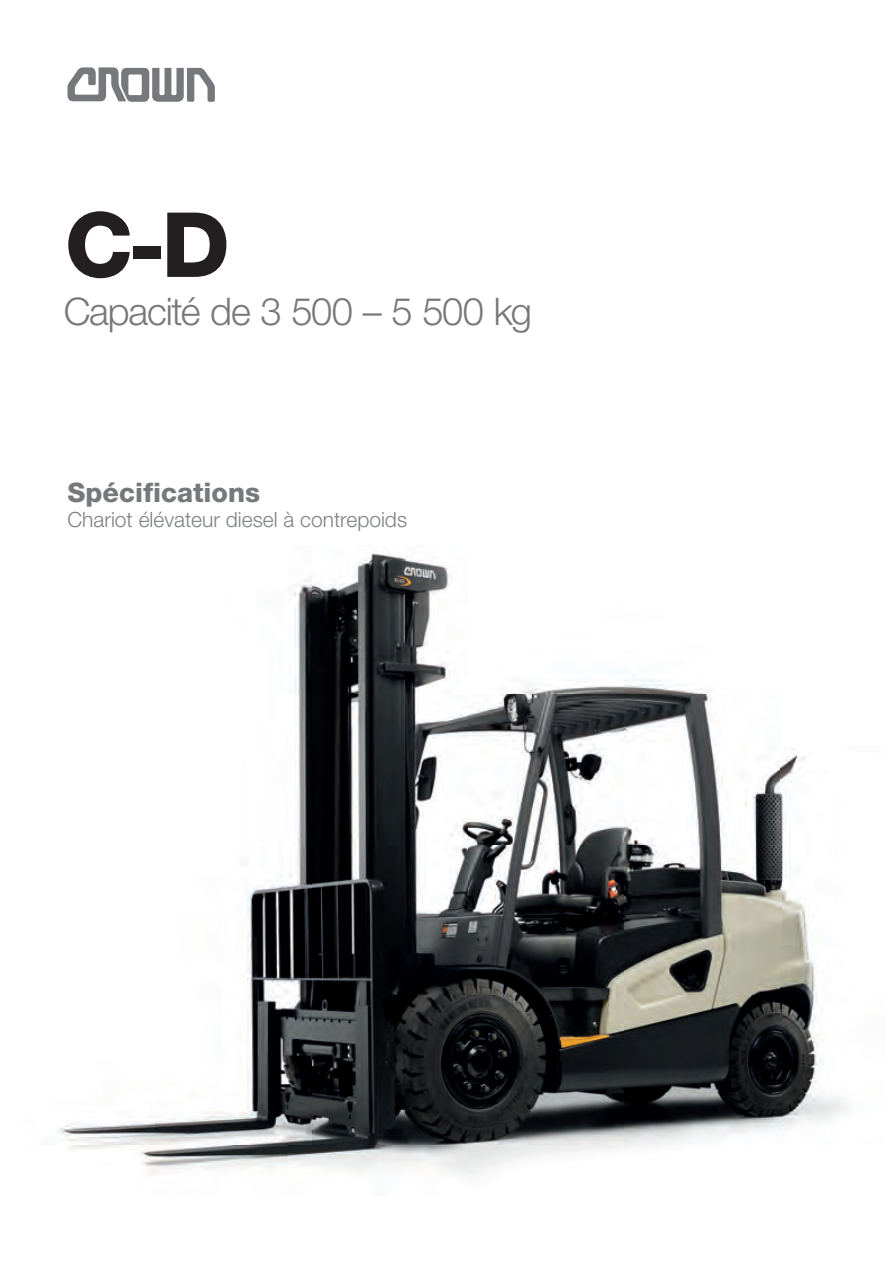
<style>
.page{position:relative;width:893px;height:1263px;background:#fff}
.page>*{position:absolute;margin:0;border:0;box-sizing:border-box;transform-origin:0 0}
.t1{font:800 90px "Helvetica Neue LT Std";color:#231f20}
.t2{font:300 38.1px "Helvetica Neue LT Std";letter-spacing:-.035em;color:#76787b}
.t3{font:800 27px "Helvetica Neue LT Std";color:#76787b}
.t4{font:300 21px "Helvetica Neue LT Pro";color:#7e8083}
</style>
<div class="page">
<svg style="left:68px;top:67px;width:147px;height:35px"></svg>
<img style="left:58px;top:553px;width:790px;height:624px">
<h1 class="t1" style="left:64px;top:191px;width:167px">C-D</h1>
<h2 class="t2" style="left:64px;top:288px;width:470px">Capacité de 3 500 – 5 500 kg</h2>
<p class="t3" style="left:67px;top:476px;width:194px">Spécifications</p>
<p class="t4" style="left:67px;top:507px;width:341px">Chariot élévateur diesel à contrepoids</p>
</div>
